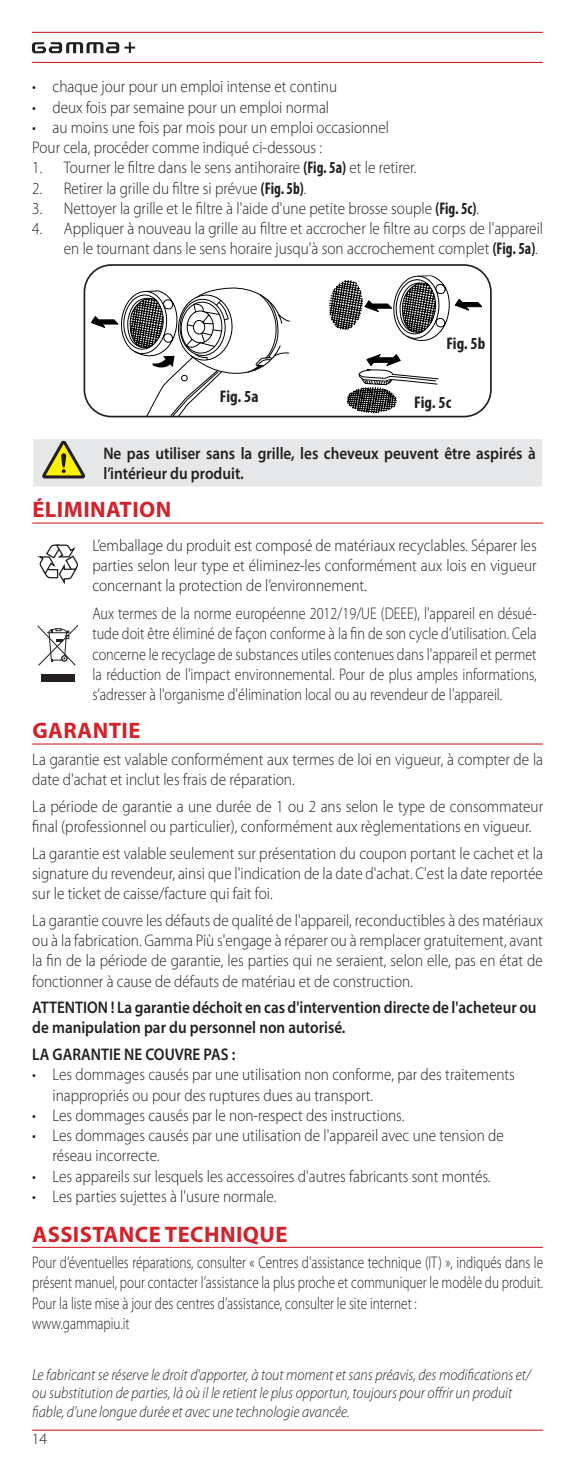
<style>
.page{position:relative;width:575px;height:1467px;background:#fff}
.page>*{position:absolute;margin:0;border:0;box-sizing:border-box;transform-origin:0 0}
.Titolo_paragrafo{font:700 22.5px "Myriad Pro";letter-spacing:.02em;color:#d1232a}
.Myriad_Pro-Light-7_5{font:300 16.88px/20.2px "Myriad Pro";color:#231f20;scale:.9 1}
.Myriad_Pro-Light-7_5-2{font:300 16.88px/20.2px "Myriad Pro";color:#231f20;text-align:justify;scale:.84 1}
.Myriad_Pro-Light-7_5-3{font:300 16.88px/20.2px "Myriad Pro";color:#231f20;scale:.78 1}
.Myriad_Pro-Semibold{font:600 16.88px/20.2px "Myriad Pro";color:#231f20;scale:.9 1}
.Titoletto_sottoparag{font:600 16.88px "Myriad Pro";color:#231f20;scale:.9 1}
.Myriad_Pro-Bold_Cond{font:700 condensed 16.88px "Myriad Pro";color:#231f20}
.t1{font:italic 300 15.75px/18.9px "Myriad Pro";color:#231f20;scale:.9 1}
.t2{font:300 15.75px "Myriad Pro";color:#231f20}
.s1{font-weight:700;font-stretch:condensed}
</style>
<div class="page">
<hr style="left:32px;top:32px;width:510px;height:1px;background:#d1232a">
<hr style="left:32px;top:62px;width:510px;height:1px;background:#d1232a">
<hr style="left:32px;top:1430px;width:510px;height:1px;background:#d1232a">
<svg style="left:32px;top:42px;width:103px;height:11px"></svg>
<hr style="left:32px;top:522px;width:510px;height:2px;background:#d1232a">
<hr style="left:32px;top:743px;width:510px;height:2px;background:#d1232a">
<hr style="left:32px;top:1247px;width:510px;height:1px;background:#d1232a">
<svg style="left:91px;top:287px;width:199px;height:130px"></svg>
<svg style="left:329px;top:275px;width:152px;height:138px"></svg>
<div style="left:83px;top:264px;width:408px;height:153px;border:2px solid #231f20;border-radius:27px"></div>
<div style="left:33px;top:439px;width:508px;height:47px;background:#e6e7e9"></div>
<svg style="left:37px;top:544px;width:41px;height:41px"></svg>
<svg style="left:38px;top:624px;width:40px;height:42px"></svg>
<div style="left:41px;top:674px;width:33px;height:8px;background:#231f20"></div>
<p class="Myriad_Pro-Light-7_5" style="left:32px;top:77px;width:340px">• chaque jour pour un emploi intense et continu</p>
<p class="Myriad_Pro-Light-7_5" style="left:32px;top:97px;width:331px">• deux fois par semaine pour un emploi normal</p>
<p class="Myriad_Pro-Light-7_5" style="left:32px;top:117px;width:397px">• au moins une fois par mois pour un emploi occasionnel</p>
<p class="Myriad_Pro-Light-7_5" style="left:32px;top:138px;width:323px">Pour cela, procéder comme indiqué ci-dessous :</p>
<p class="Myriad_Pro-Light-7_5" style="left:32px;top:158px;width:428px">1. Tourner le filtre dans le sens antihoraire <span class="s1">(Fig. 5a)</span> et le retirer.</p>
<p class="Myriad_Pro-Light-7_5" style="left:32px;top:178px;width:306px">2. Retirer la grille du filtre si prévue <span class="s1">(Fig. 5b)</span>.</p>
<p class="Myriad_Pro-Light-7_5" style="left:32px;top:198px;width:497px">3. Nettoyer la grille et le filtre à l'aide d'une petite brosse souple <span class="s1">(Fig. 5c)</span>.</p>
<p class="Myriad_Pro-Light-7_5" style="left:64px;top:219px;width:533px;text-indent:-32px">4. Appliquer à nouveau la grille au filtre et accrocher le filtre au corps de l'appareil en le tournant dans le sens horaire jusqu'à son accrochement complet <span class="s1">(Fig. 5a)</span>.</p>
<p class="Myriad_Pro-Bold_Cond" style="left:446px;top:333px;width:40px">Fig. 5b</p>
<p class="Myriad_Pro-Bold_Cond" style="left:220px;top:386px;width:40px">Fig. 5a</p>
<p class="Myriad_Pro-Bold_Cond" style="left:414px;top:392px;width:38px">Fig. 5c</p>
<p class="Myriad_Pro-Semibold" style="left:103px;top:443px;width:481px">Ne pas utiliser sans la grille, les cheveux peuvent être aspirés à l’intérieur du produit.</p>
<p class="Titolo_paragrafo" style="left:32px;top:495px;width:140px">ÉLIMINATION</p>
<p class="Myriad_Pro-Light-7_5" style="left:92px;top:535px;width:494px;text-align:justify">L’emballage du produit est composé de matériaux recyclables. Séparer les parties selon leur type et éliminez-les conformément aux lois en vigueur concernant la protection de l’environnement.</p>
<p class="Myriad_Pro-Light-7_5-2" style="left:92px;top:604px;width:529px">Aux termes de la norme européenne 2012/19/UE (DEEE), l'appareil en désué&shy;tude doit être éliminé de façon conforme à la fin de son cycle d’utilisation. Cela concerne le recyclage de substances utiles contenues dans l'appareil et permet la réduction de l'impact environnemental. Pour de plus amples informations, s’adresser à l'organisme d'élimination local ou au revendeur de l'appareil.</p>
<p class="Titolo_paragrafo" style="left:32px;top:716px;width:109px">GARANTIE</p>
<p class="Myriad_Pro-Light-7_5" style="left:32px;top:749px;width:568px">La garantie est valable conformément aux termes de loi en vigueur, à compter de la date d'achat et inclut les frais de réparation.</p>
<p class="Myriad_Pro-Light-7_5" style="left:32px;top:796px;width:568px">La période de garantie a une durée de 1 ou 2 ans selon le type de consommateur final (professionnel ou particulier), conformément aux règlementations en vigueur.</p>
<p class="Myriad_Pro-Light-7_5" style="left:32px;top:843px;width:568px;text-align:justify">La garantie est valable seulement sur présentation du coupon portant le cachet et la signature du revendeur, ainsi que l'indication de la date d'achat. C'est la date reportée sur le ticket de caisse/facture qui fait foi.</p>
<p class="Myriad_Pro-Light-7_5" style="left:32px;top:910px;width:568px;text-align:justify">La garantie couvre les défauts de qualité de l'appareil, reconductibles à des matériaux ou à la fabrication. Gamma Più s'engage à réparer ou à remplacer gratuitement, avant la fin de la période de garantie, les parties qui ne seraient, selon elle, pas en état de fonctionner à cause de défauts de matériau et de construction.</p>
<p class="Myriad_Pro-Semibold" style="left:32px;top:997px;width:561px">ATTENTION ! La garantie déchoit en cas d'intervention directe de l'acheteur ou de manipulation par du personnel non autorisé.</p>
<p class="Titoletto_sottoparag" style="left:32px;top:1044px;width:227px">LA GARANTIE NE COUVRE PAS :</p>
<p class="Myriad_Pro-Light-7_5" style="left:52px;top:1065px;width:514px;text-indent:-20px">• Les dommages causés par une utilisation non conforme, par des traitements inappropriés ou pour des ruptures dues au transport.</p>
<p class="Myriad_Pro-Light-7_5" style="left:32px;top:1105px;width:414px">• Les dommages causés par le non-respect des instructions.</p>
<p class="Myriad_Pro-Light-7_5" style="left:52px;top:1125px;width:502px;text-indent:-20px">• Les dommages causés par une utilisation de l'appareil avec une tension de réseau incorrecte.</p>
<p class="Myriad_Pro-Light-7_5" style="left:32px;top:1166px;width:510px">• Les appareils sur lesquels les accessoires d'autres fabricants sont montés.</p>
<p class="Myriad_Pro-Light-7_5" style="left:32px;top:1186px;width:272px">• Les parties sujettes à l'usure normale.</p>
<p class="Titolo_paragrafo" style="left:32px;top:1219px;width:256px">ASSISTANCE TECHNIQUE</p>
<p class="Myriad_Pro-Light-7_5-3" style="left:32px;top:1253px;width:655px">Pour d’éventuelles réparations, consulter « Centres d’assistance technique (IT) », indiqués dans le présent manuel, pour contacter l’assistance la plus proche et communiquer le modèle du produit.</p>
<p class="Myriad_Pro-Light-7_5-3" style="left:32px;top:1293px;width:494px">Pour la liste mise à jour des centres d’assistance, consulter le site internet :</p>
<p class="Myriad_Pro-Light-7_5-3" style="left:32px;top:1313px;width:126px">www.gammapiu.it</p>
<p class="t1" style="left:32px;top:1365px;width:554px">Le fabricant se réserve le droit d'apporter, à tout moment et sans préavis, des modifications et/ ou substitution de parties, là où il le retient le plus opportun, toujours pour offrir un produit fiable, d'une longue durée et avec une technologie avancée.</p>
<p class="t2" style="left:32px;top:1430px;width:17px">14</p>
</div>
